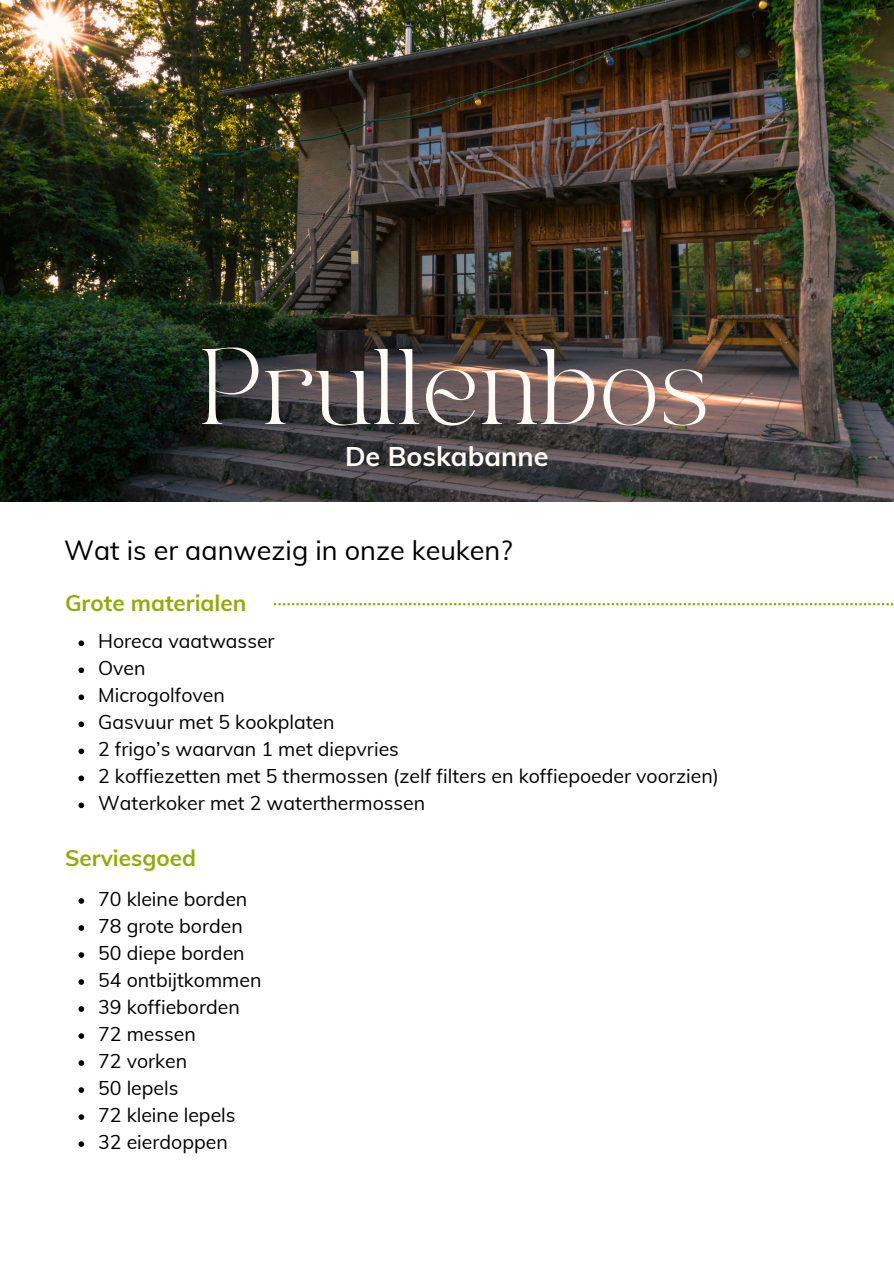
<style>
.page{position:relative;width:894px;height:1264px;background:#fff}
.page>*{position:absolute;margin:0;border:0;box-sizing:border-box;transform-origin:0 0}
.t1{font:75px "TAN PEARL Regular";color:#fffaf5}
.t2{font:27px "Muli";color:#000}
.t3{font:700 27px "Muli";color:#fffaf5}
.t4{font:700 22.5px "Muli";color:#93aa0b}
.t5{font:19.5px "Muli";color:#000}
</style>
<div class="page">
<img style="left:0;top:0;width:893px;height:502px">
<svg style="left:78px;top:640px;width:6px;height:6px"></svg>
<svg style="left:78px;top:667px;width:6px;height:6px"></svg>
<svg style="left:78px;top:694px;width:6px;height:6px"></svg>
<svg style="left:78px;top:721px;width:6px;height:6px"></svg>
<svg style="left:78px;top:748px;width:6px;height:6px"></svg>
<svg style="left:78px;top:775px;width:6px;height:6px"></svg>
<svg style="left:78px;top:802px;width:6px;height:6px"></svg>
<svg style="left:78px;top:898px;width:6px;height:5px"></svg>
<svg style="left:78px;top:925px;width:6px;height:5px"></svg>
<svg style="left:78px;top:952px;width:6px;height:5px"></svg>
<svg style="left:78px;top:979px;width:6px;height:5px"></svg>
<svg style="left:78px;top:1006px;width:6px;height:5px"></svg>
<svg style="left:78px;top:1033px;width:6px;height:5px"></svg>
<svg style="left:78px;top:1060px;width:6px;height:5px"></svg>
<svg style="left:78px;top:1087px;width:6px;height:5px"></svg>
<svg style="left:78px;top:1114px;width:6px;height:5px"></svg>
<svg style="left:78px;top:1141px;width:6px;height:5px"></svg>
<svg style="left:274px;top:603px;width:618px;height:2px"></svg>
<p class="t1" style="left:200px;top:347px;width:511px">Prullenbos</p>
<h1 class="t3" style="left:345px;top:438px;width:205px">De Boskabanne</h1>
<h2 class="t2" style="left:64px;top:533px;width:450px">Wat is er aanwezig in onze keuken?</h2>
<h3 class="t4" style="left:65px;top:588px;width:183px">Grote materialen</h3>
<h4 class="t5" style="left:98px;top:628px;width:178px">Horeca vaatwasser</h4>
<p class="t5" style="left:98px;top:655px;width:49px">Oven</p>
<p class="t5" style="left:98px;top:682px;width:128px">Microgolfoven</p>
<p class="t5" style="left:98px;top:709px;width:238px">Gasvuur met 5 kookplaten</p>
<p class="t5" style="left:98px;top:736px;width:302px">2 frigo’s waarvan 1 met diepvries</p>
<p class="t5" style="left:98px;top:763px;width:622px">2 koffiezetten met 5 thermossen (zelf filters en koffiepoeder voorzien)</p>
<p class="t5" style="left:98px;top:790px;width:328px">Waterkoker met 2 waterthermossen</p>
<p class="t4" style="left:65px;top:842px;width:132px">Serviesgoed</p>
<p class="t5" style="left:98px;top:886px;width:151px">70 kleine borden</p>
<h4 class="t5" style="left:98px;top:913px;width:146px">78 grote borden</h4>
<p class="t5" style="left:98px;top:940px;width:148px">50 diepe borden</p>
<p class="t5" style="left:98px;top:967px;width:165px">54 ontbijtkommen</p>
<p class="t5" style="left:98px;top:994px;width:143px">39 koffieborden</p>
<p class="t5" style="left:98px;top:1021px;width:99px">72 messen</p>
<p class="t5" style="left:98px;top:1048px;width:91px">72 vorken</p>
<p class="t5" style="left:98px;top:1075px;width:82px">50 lepels</p>
<p class="t5" style="left:98px;top:1102px;width:139px">72 kleine lepels</p>
<p class="t5" style="left:98px;top:1129px;width:131px">32 eierdoppen</p>
</div>
